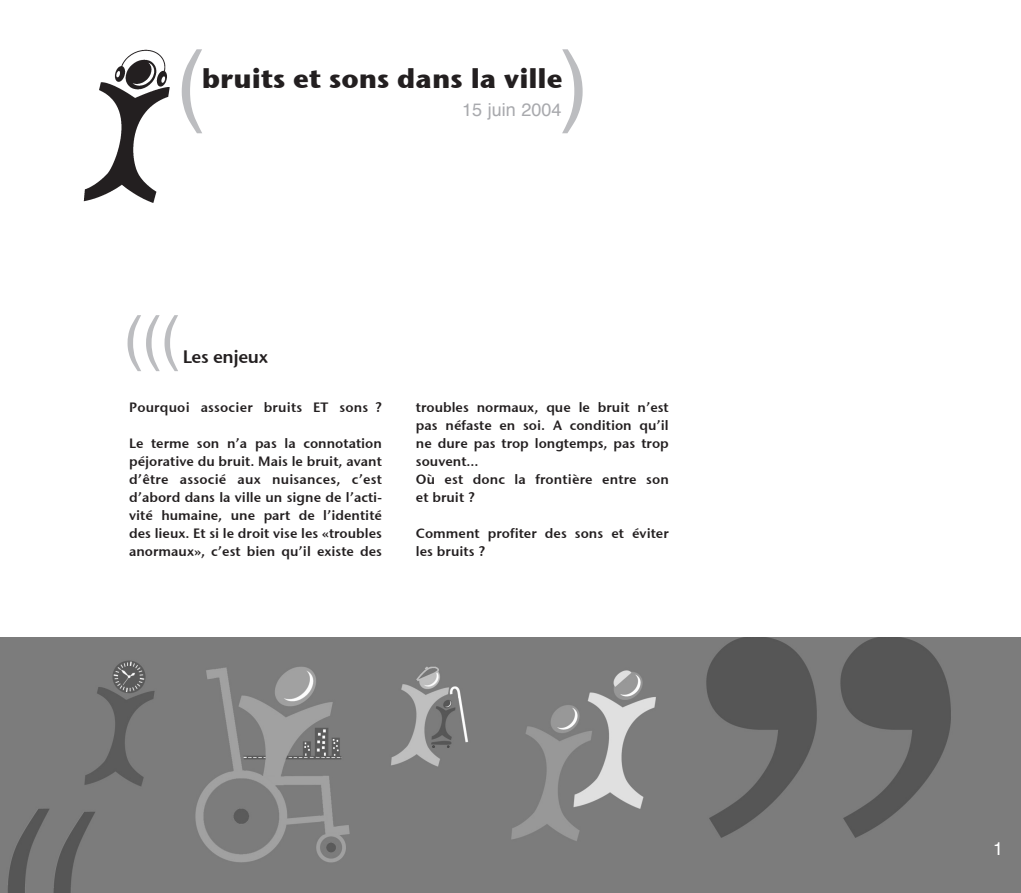
<style>
.page{position:relative;width:1021px;height:893px;background:#fff}
.page>*{position:absolute;margin:0;border:0;box-sizing:border-box;transform-origin:0 0}
.t1{font:90px "Helvetica";color:#bcbdc0}
.t2{font:60px "Helvetica";color:#bcbdc0}
.t3{font:700 27px "Stone Sans ITC";color:#231f20}
.t4{font:18.6px "Helvetica";color:#fff}
.t5{font:18px "Helvetica";color:#a8a9ad}
.t6{font:18px "Stone Sans Sem ITCTT Semi";letter-spacing:-.025em;color:#231f20}
.t7{font:13.5px/18px "Stone Sans Sem ITCTT Semi";color:#231f20}
</style>
<div class="page">
<img style="left:83px;top:49px;width:87px;height:154px">
<img style="left:0;top:638px;width:1020px;height:255px">
<h1 class="t1" style="left:175px;top:6px;width:31px">(</h1>
<h3 class="t3" style="left:202px;top:54px;width:362px">bruits et sons dans la ville</h3>
<h3 class="t5" style="left:462px;top:95px;width:101px">15 juin 2004</h3>
<h2 class="t2" style="left:123px;top:287px;width:58px">(((</h2>
<h3 class="t6" style="left:183px;top:341px;width:87px">Les enjeux</h3>
<p class="t7" style="left:129px;top:397px;width:254px">Pourquoi associer bruits ET sons ?</p>
<p class="t7" style="left:129px;top:433px;width:254px;text-align:justify">Le terme son n’a pas la connotation péjorative du bruit. Mais le bruit, avant d’être associé aux nuisances, c’est d’abord dans la ville un signe de l’acti&shy;vité humaine, une part de l’identité des lieux. Et si le droit vise les «troubles anormaux», c’est bien qu’il existe des</p>
<p class="t7" style="left:416px;top:397px;width:254px">troubles normaux, que le bruit n’est pas néfaste en soi. A condition qu’il ne dure pas trop longtemps, pas trop souvent…<br>Où est donc la frontière entre son et bruit ?</p>
<p class="t7" style="left:416px;top:523px;width:254px">Comment profiter des sons et éviter les bruits ?</p>
<h3 class="t4" style="left:993px;top:833px;width:12px">1</h3>
</div>
